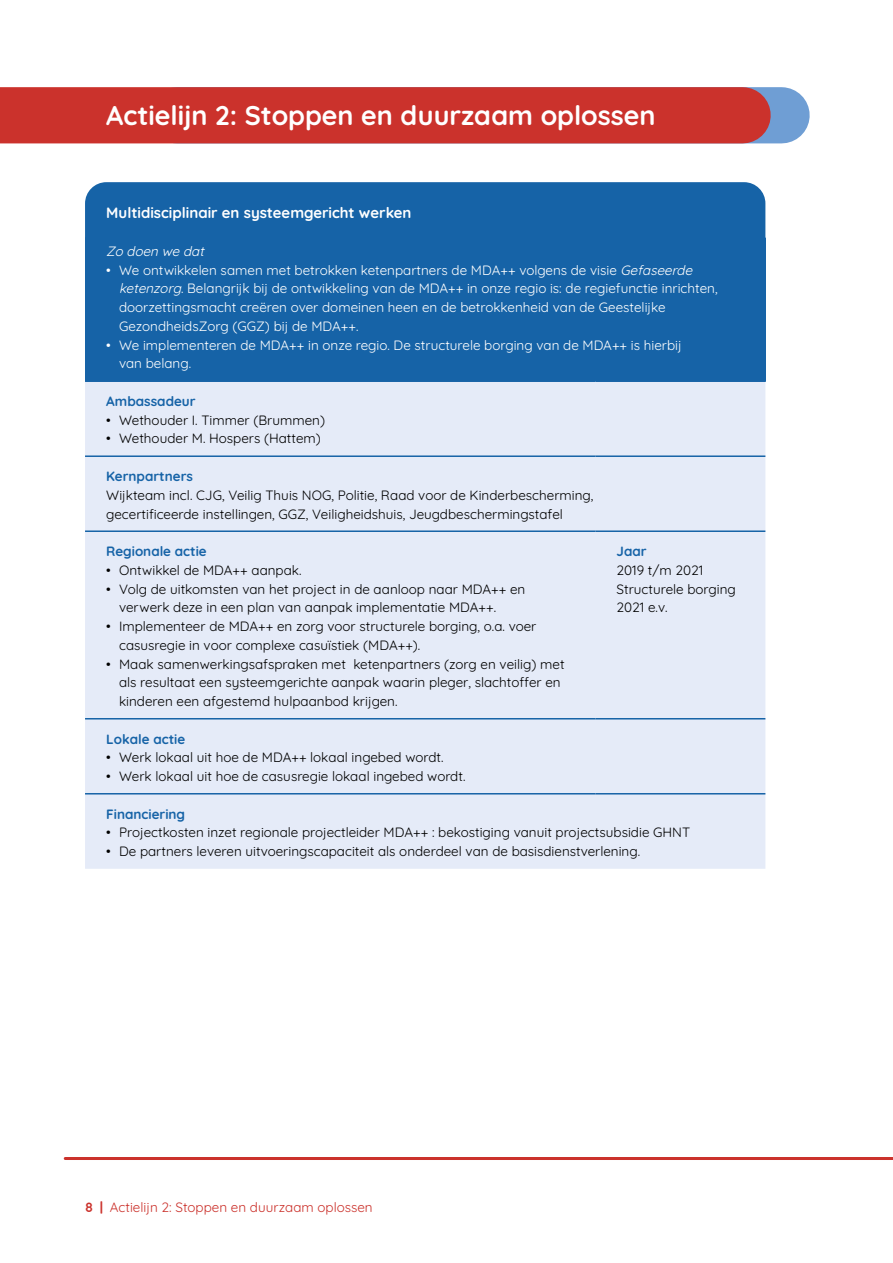
<style>
.page{position:relative;width:893px;height:1263px;background:#fff}
.page>*{position:absolute;margin:0;border:0;box-sizing:border-box;transform-origin:0 0}
.t1{font:300 27px "Quicksand";color:#fff}
.t2{font:300 15px "Quicksand";color:#fff}
.t3{font:300 13.5px/18.8px "Quicksand";color:#000}
.t4{font:300 13.5px/18.8px "Quicksand";color:#fff}
.t5{font:300 13.5px "Quicksand";color:#1663a7}
.t6{font:300 13.5px "Quicksand";color:#cb322c}
.t7{font:italic 300 13.5px "Quicksand";color:#fff}
.s1{font-style:italic}
</style>
<div class="page">
<svg style="left:743px;top:87px;width:38px;height:56px;background:#a36074"></svg>
<div style="left:0;top:87px;width:743px;height:56px;background:#cb322c"></div>
<div style="left:85px;top:182px;width:680px;height:55px;background:#1663a7"></div>
<div style="left:85px;top:238px;width:680px;height:143px;background:#1663a7"></div>
<div style="left:85px;top:382px;width:680px;height:487px;background:#e5ebf8"></div>
<hr style="left:85px;top:237px;width:510px;height:2px;background:#1663a7">
<hr style="left:595px;top:237px;width:170px;height:2px;background:#1663a7">
<hr style="left:85px;top:380px;width:510px;height:2px;background:#1663a7">
<hr style="left:595px;top:380px;width:170px;height:2px;background:#1663a7">
<hr style="left:85px;top:455px;width:510px;height:2px;background:#1663a7">
<hr style="left:595px;top:455px;width:170px;height:2px;background:#1663a7">
<hr style="left:85px;top:530px;width:510px;height:2px;background:#1663a7">
<hr style="left:595px;top:530px;width:170px;height:2px;background:#1663a7">
<hr style="left:85px;top:718px;width:510px;height:1px;background:#1663a7">
<hr style="left:595px;top:718px;width:170px;height:1px;background:#1663a7">
<hr style="left:85px;top:793px;width:510px;height:1px;background:#1663a7">
<hr style="left:595px;top:793px;width:170px;height:1px;background:#1663a7">
<hr style="left:64px;top:1157px;width:829px;height:3px;background:#cb322c">
<h1 class="t1" style="left:106px;top:94px;width:551px">Actielijn 2: Stoppen en duurzaam oplossen</h1>
<p class="t2" style="left:106px;top:201px;width:307px">Multidisciplinair en systeemgericht werken</p>
<p class="t7" style="left:106px;top:241px;width:103px">Zo doen we dat</p>
<p class="t4" style="left:119px;top:259px;width:600px;text-indent:-13px">• We ontwikkelen samen met betrokken ketenpartners de MDA++ volgens de visie <span class="s1">Gefaseerde ketenzorg</span>. Belangrijk bij de ontwikkeling van de MDA++ in onze regio is: de regiefunctie inrichten, doorzettingsmacht creëren over domeinen heen en de betrokkenheid van de Geestelijke GezondheidsZorg (GGZ) bij de MDA++.</p>
<p class="t4" style="left:119px;top:334px;width:564px;text-indent:-13px">• We implementeren de MDA++ in onze regio. De structurele borging van de MDA++ is hierbij van belang.</p>
<p class="t5" style="left:106px;top:391px;width:91px">Ambassadeur</p>
<p class="t3" style="left:106px;top:409px;width:220px">• Wethouder I. Timmer (Brummen)</p>
<p class="t3" style="left:106px;top:428px;width:216px">• Wethouder M. Hospers (Hattem)</p>
<p class="t5" style="left:106px;top:466px;width:88px">Kernpartners</p>
<p class="t3" style="left:106px;top:484px;width:489px">Wijkteam incl. CJG, Veilig Thuis NOG, Politie, Raad voor de Kinderbescherming, gecertificeerde instellingen, GGZ, Veiligheidshuis, Jeugdbeschermingstafel</p>
<p class="t5" style="left:106px;top:541px;width:102px">Regionale actie</p>
<p class="t3" style="left:106px;top:559px;width:197px">• Ontwikkel de MDA++ aanpak.</p>
<p class="t3" style="left:119px;top:578px;width:408px;text-indent:-13px">• Volg de uitkomsten van het project in de aanloop naar MDA++ en verwerk deze in een plan van aanpak implementatie MDA++.</p>
<p class="t3" style="left:119px;top:615px;width:419px;text-indent:-13px">• Implementeer de MDA++ en zorg voor structurele borging, o.a. voer casusregie in voor complexe casuïstiek (MDA++).</p>
<p class="t3" style="left:119px;top:653px;width:447px;text-indent:-13px">• Maak samenwerkingsafspraken met ketenpartners (zorg en veilig) met als resultaat een systeemgerichte aanpak waarin pleger, slachtoffer en kinderen een afgestemd hulpaanbod krijgen.</p>
<p class="t5" style="left:617px;top:541px;width:32px">Jaar</p>
<p class="t3" style="left:617px;top:559px;width:121px">2019 t/m 2021<br>Structurele borging<br>2021 e.v.</p>
<p class="t5" style="left:106px;top:728px;width:80px">Lokale actie</p>
<p class="t3" style="left:106px;top:747px;width:339px">• Werk lokaal uit hoe de MDA++ lokaal ingebed wordt.</p>
<p class="t3" style="left:106px;top:765px;width:361px">• Werk lokaal uit hoe de casusregie lokaal ingebed wordt.</p>
<p class="t5" style="left:106px;top:803px;width:80px">Financiering</p>
<p class="t3" style="left:106px;top:822px;width:585px">• Projectkosten inzet regionale projectleider MDA++ : bekostiging vanuit projectsubsidie GHNT</p>
<p class="t3" style="left:106px;top:840px;width:535px">• De partners leveren uitvoeringscapaciteit als onderdeel van de basisdienstverlening.</p>
<p class="t6" style="left:85px;top:1197px;width:289px">8 | Actielijn 2: Stoppen en duurzaam oplossen</p>
</div>
